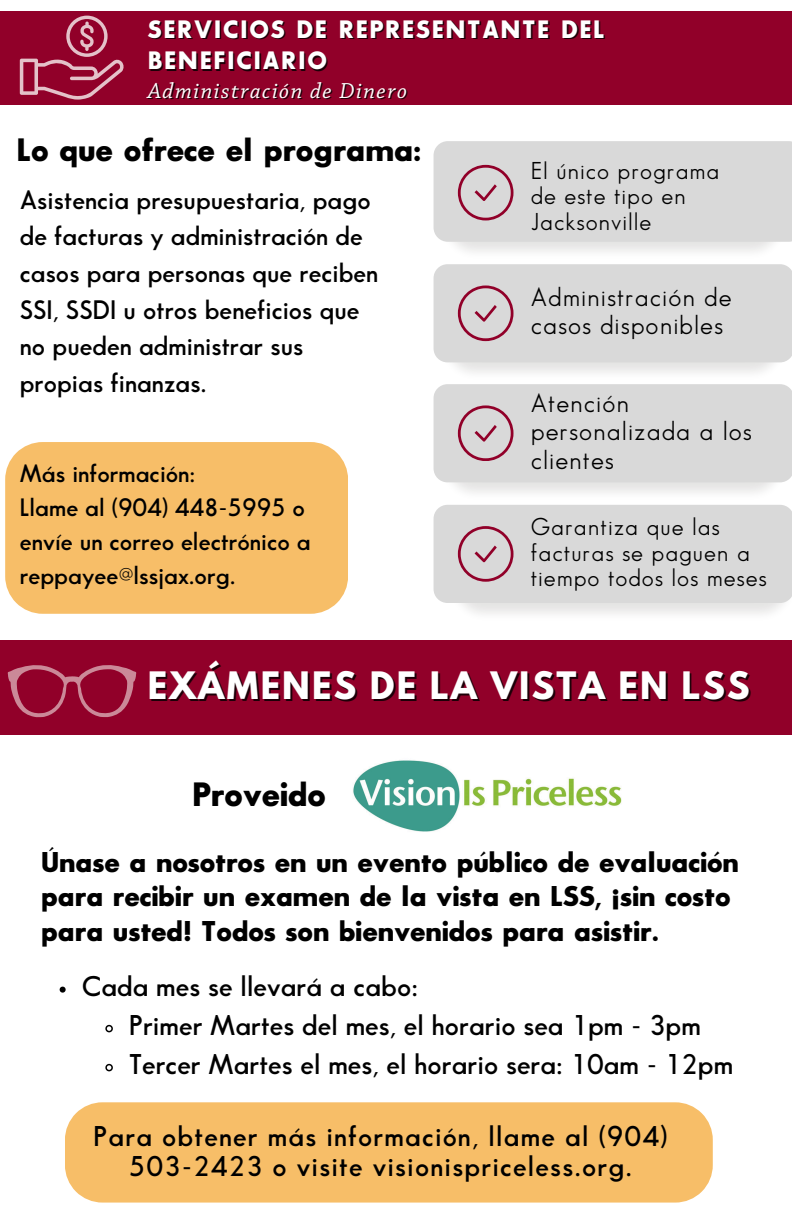
<style>
.page{position:relative;width:792px;height:1224px;background:#fff}
.page>*{position:absolute;margin:0;border:0;box-sizing:border-box;transform-origin:0 0}
.t1{font:700 33.6px "League Spartan";letter-spacing:.065em;color:#fff}
.t2{font:33px "Sans Serif Bld FLF";color:#000}
.t3{font:31.6px "Sans Serif Bld FLF";color:#000}
.t4{font:28px/34.4px "Sans Serif Bld FLF";color:#000}
.t5{font:600 28px "Sans Serif FLF";color:#000}
.t6{font:600 28px/30px "Sans Serif FLF";letter-spacing:.04em;color:#000;text-align:center}
.t7{font:600 26.2px/36.6px "Sans Serif FLF";color:#000}
.t8{font:26px/28.4px "Sans Serif Book FLF";letter-spacing:.04em;color:#000}
.t9{font:600 24.6px/34.2px "Sans Serif FLF";color:#000}
.t10{font:24.6px "Sans Serif Bld FLF";letter-spacing:.065em;color:#fff}
.t11{font:24px/25.6px "Sans Serif Book FLF";letter-spacing:.04em;color:#000}
.t12{font:23.8px/25.6px "Sans Serif Book FLF";letter-spacing:.04em;color:#000}
.t13{font:italic 22.8px "Chaparral Pro";letter-spacing:.065em;color:#fff}
</style>
<div class="page">
<div style="left:0;top:11px;width:792px;height:93px;background:#910029"></div>
<div style="left:0;top:640px;width:792px;height:95px;background:#910029"></div>
<div style="left:434px;top:141px;width:358px;height:101px;background:#d9d9d9"></div>
<div style="left:434px;top:384px;width:358px;height:98px;background:#d9d9d9"></div>
<div style="left:434px;top:264px;width:358px;height:98px;background:#d9d9d9"></div>
<div style="left:434px;top:505px;width:358px;height:98px;background:#d9d9d9"></div>
<svg style="left:20px;top:16px;width:104px;height:84px"></svg>
<div style="left:5px;top:442px;width:343px;height:172px;background:#f7be68"></div>
<div style="left:65px;top:1102px;width:648px;height:101px;background:#f7be68"></div>
<svg style="left:8px;top:665px;width:128px;height:52px"></svg>
<svg style="left:60px;top:987px;width:6px;height:6px"></svg>
<svg style="left:105px;top:1024px;width:8px;height:9px"></svg>
<svg style="left:105px;top:1063px;width:8px;height:9px"></svg>
<img style="left:353px;top:760px;width:269px;height:72px">
<h3 class="t10" style="left:148px;top:20px;width:458px">SERVICIOS DE REPRESENTANTE DEL</h3>
<h5 class="t10" style="left:148px;top:51px;width:181px">BENEFICIARIO</h5>
<p class="t13" style="left:148px;top:81px;width:261px">Administración de Dinero</p>
<p class="t3" style="left:16px;top:137px;width:406px">Lo que ofrece el programa:</p>
<h5 class="t7" style="left:20px;top:183px;width:360px">Asistencia presupuestaria, pago de facturas y administración de casos para personas que reciben<br>SSI, SSDI u otros beneficios que no pueden administrar sus propias finanzas.</h5>
<p class="t9" style="left:20px;top:457px;width:292px">Más información:<br>Llame al (904) 448-5995 o envíe un correo electrónico a reppayee@lssjax.org.</p>
<p class="t12" style="left:531px;top:159px;width:190px">El único programa de este tipo en<br>Jacksonville</p>
<p class="t8" style="left:531px;top:284px;width:202px">Administración de casos disponibles</p>
<p class="t8" style="left:531px;top:390px;width:222px">Atención personalizada a los clientes</p>
<h2 class="t11" style="left:531px;top:515px;width:237px">Garantiza que las facturas se paguen a tiempo todos los meses</h2>
<p class="t1" style="left:148px;top:669px;width:603px">EXÁMENES DE LA VISTA EN LSS</p>
<h5 class="t2" style="left:192px;top:782px;width:135px">Proveido</h5>
<h3 class="t4" style="left:41px;top:847px;width:699px">Únase a nosotros en un evento público de evaluación para recibir un examen de la vista en LSS, ¡sin costo para usted! Todos son bienvenidos para asistir.</h3>
<h3 class="t5" style="left:82px;top:975px;width:338px">Cada mes se llevará a cabo:</h3>
<p class="t5" style="left:129px;top:1014px;width:573px">Primer Martes del mes, el horario sea 1pm - 3pm</p>
<p class="t5" style="left:129px;top:1053px;width:605px">Tercer Martes el mes, el horario sera: 10am - 12pm</p>
<p class="t6" style="left:94px;top:1123px;width:575px">Para obtener más información, llame al (904)<br>503-2423 o visite visionispriceless.org.</p>
</div>
